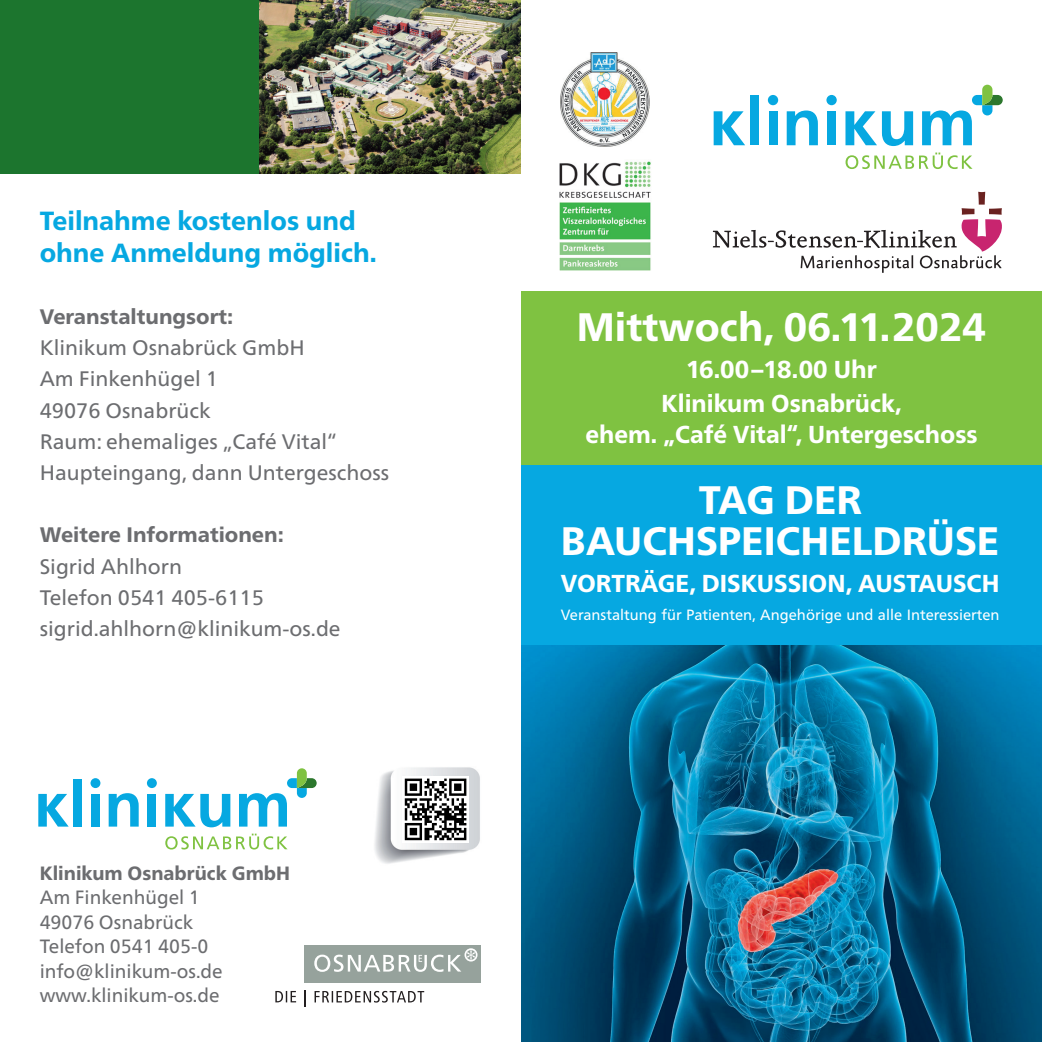
<style>
.page{position:relative;width:1042px;height:1042px;background:#fff}
.page>*{position:absolute;margin:0;border:0;box-sizing:border-box;transform-origin:0 0}
.t1{font:800 39.73px/40.2px "Frutiger Neue LT Pro";color:#fff;text-align:center}
.t2{font:800 26.25px/31.2px "Frutiger Neue LT Pro";color:#06a8e1}
.t3{font:800 24.5px/33.9px "Frutiger Neue LT Pro";color:#fff;text-align:center}
.t4{font:800 24.5px "Frutiger Neue LT Pro";color:#fff;scale:.96 1}
.t5{font:21px/31.2px "Frutiger Neue LT Pro";color:#6c6d70}
.t6{font:800 21px "Frutiger Neue LT Pro";color:#6c6d70}
.t7{font:19.25px/24.5px "Frutiger Neue LT Pro";color:#6c6d70}
.t8{font:800 19.25px "Frutiger Neue LT Pro";color:#6c6d70}
.t9{font:14.88px "Frutiger Neue LT Pro";color:#fff}
</style>
<div class="page">
<div style="left:521px;top:465px;width:521px;height:180px;background:#06a8e1"></div>
<div style="left:521px;top:291px;width:521px;height:174px;background:#7fc241"></div>
<img style="left:521px;top:645px;width:521px;height:397px">
<img style="left:559px;top:161px;width:92px;height:110px">
<img style="left:561px;top:52px;width:88px;height:94px">
<img style="left:258px;top:0;width:263px;height:174px">
<div style="left:0;top:0;width:258px;height:174px;background:#1c752e"></div>
<div style="left:305px;top:945px;width:176px;height:38px;background:#96a29c"></div>
<svg style="left:314px;top:948px;width:163px;height:24px"></svg>
<svg style="left:305px;top:990px;width:1px;height:16px"></svg>
<svg style="left:314px;top:991px;width:110px;height:11px"></svg>
<svg style="left:275px;top:991px;width:21px;height:11px"></svg>
<img style="left:374px;top:767px;width:106px;height:97px">
<svg style="left:402px;top:776px;width:67px;height:66px"></svg>
<svg style="left:405px;top:778px;width:61px;height:62px"></svg>
<div style="left:74px;top:779px;width:8px;height:47px;background:#06a8e1"></div>
<div style="left:91px;top:794px;width:9px;height:32px;background:#06a8e1"></div>
<svg style="left:109px;top:793px;width:30px;height:33px"></svg>
<div style="left:148px;top:794px;width:8px;height:32px;background:#06a8e1"></div>
<svg style="left:165px;top:833px;width:122px;height:16px"></svg>
<div style="left:147px;top:778px;width:10px;height:10px;background:#06a8e1;border-radius:50%"></div>
<div style="left:91px;top:778px;width:9px;height:10px;background:#06a8e1;border-radius:50%"></div>
<svg style="left:239px;top:768px;width:78px;height:58px"></svg>
<svg style="left:165px;top:794px;width:65px;height:33px"></svg>
<svg style="left:38px;top:794px;width:30px;height:32px"></svg>
<div style="left:750px;top:96px;width:9px;height:49px;background:#06a8e1"></div>
<div style="left:768px;top:111px;width:9px;height:34px;background:#06a8e1"></div>
<svg style="left:787px;top:110px;width:31px;height:35px"></svg>
<div style="left:827px;top:111px;width:9px;height:34px;background:#06a8e1"></div>
<svg style="left:845px;top:153px;width:127px;height:16px"></svg>
<div style="left:826px;top:95px;width:11px;height:10px;background:#06a8e1;border-radius:50%"></div>
<div style="left:768px;top:95px;width:10px;height:10px;background:#06a8e1;border-radius:50%"></div>
<svg style="left:922px;top:85px;width:80px;height:60px"></svg>
<svg style="left:845px;top:111px;width:68px;height:35px"></svg>
<svg style="left:713px;top:111px;width:32px;height:34px"></svg>
<svg style="left:713px;top:192px;width:289px;height:81px"></svg>
<p class="t2" style="left:40px;top:205px;width:339px">Teilnahme kostenlos und ohne Anmeldung möglich.</p>
<p class="t6" style="left:40px;top:304px;width:195px">Veranstaltungsort:</p>
<p class="t5" style="left:40px;top:332px;width:351px">Klinikum Osnabrück GmbH<br>Am Finkenhügel 1<br>49076 Osnabrück<br>Raum: ehemaliges „Café Vital“<br>Haupteingang, dann Untergeschoss</p>
<p class="t6" style="left:40px;top:522px;width:246px">Weitere Informationen:</p>
<p class="t5" style="left:40px;top:550px;width:302px">Sigrid Ahlhorn<br>Telefon 0541 405-6115 sigrid.ahlhorn@klinikum-os.de</p>
<p class="t8" style="left:40px;top:861px;width:252px">Klinikum Osnabrück GmbH</p>
<p class="t7" style="left:40px;top:885px;width:185px">Am Finkenhügel 1<br>49076 Osnabrück<br>Telefon 0541 405-0 info@klinikum-os.de www.klinikum-os.de</p>
<h1 class="t1" style="left:577px;top:307px;width:411px">Mittwoch, 06.11.2024</h1>
<p class="t3" style="left:661px;top:352px;width:241px">16.00–18.00 Uhr<br>Klinikum Osnabrück,</p>
<p class="t4" style="left:585px;top:420px;width:410px">ehem. „Café Vital“, Untergeschoss</p>
<h1 class="t1" style="left:561px;top:480px;width:440px">TAG DER<br>BAUCHSPEICHELDRÜSE</h1>
<p class="t3" style="left:561px;top:566px;width:440px">VORTRÄGE, DISKUSSION, AUSTAUSCH</p>
<p class="t9" style="left:561px;top:606px;width:440px">Veranstaltung für Patienten, Angehörige und alle Interessierten</p>
</div>
